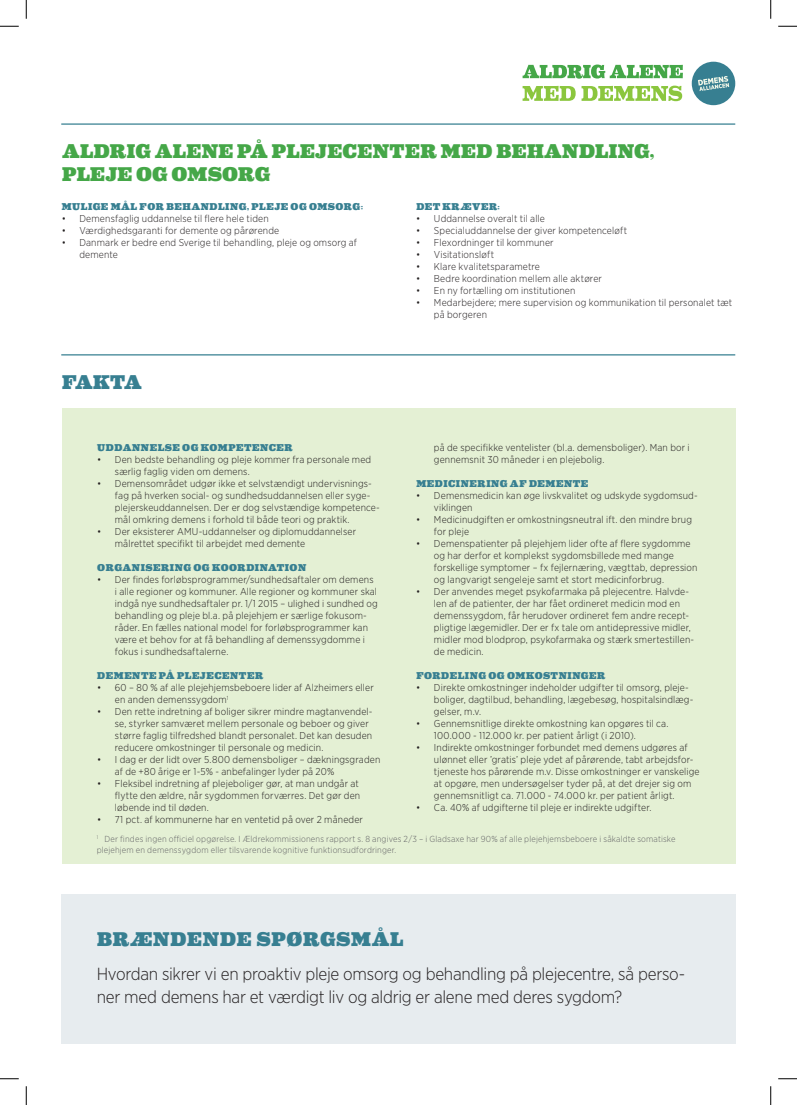
<style>
.page{position:relative;width:797px;height:1105px;background:#fff}
.page>*{position:absolute;margin:0;border:0;box-sizing:border-box;transform-origin:0 0}
.Overskrift_Tema{font:900 20px/22.5px "Eames Century Modern";letter-spacing:.015em;color:#45a748}
.Overskrift_Big{font:900 20px "Eames Century Modern";letter-spacing:.04em;color:#377f91}
.Overskrift{font:900 20px "Eames Century Modern";letter-spacing:-.02em;color:#377f91}
.Brød{font:300 17.5px/22.5px "Gotham Narrow";letter-spacing:-.015em;color:#231f20}
.t1{font:300 10px/12px "Gotham Narrow";letter-spacing:.015em;color:#231f20}
.Overskrift-2{font:900 10px "Eames Century Modern";letter-spacing:.055em;color:#377f91}
.Brød_note{font:300 8.75px/10.5px "Gotham Narrow";letter-spacing:.02em;color:#636366}
</style>
<div class="page">
<hr style="left:61px;top:354px;width:674px;height:1px;background:#377f91">
<svg style="left:522px;top:65px;width:161px;height:14px"></svg>
<svg style="left:522px;top:86px;width:53px;height:15px"></svg>
<svg style="left:581px;top:86px;width:101px;height:15px"></svg>
<div style="left:691px;top:62px;width:44px;height:43px;background:#377f91;border-radius:50%"></div>
<svg style="left:698px;top:76px;width:31px;height:15px"></svg>
<div style="left:62px;top:408px;width:673px;height:456px;background:#e4f0d4"></div>
<div style="left:61px;top:894px;width:674px;height:149px;background:#e7ecef"></div>
<hr style="left:61px;top:123px;width:674px;height:2px;background:#377f91">
<svg style="left:0;top:25px;width:19px;height:2px"></svg>
<svg style="left:778px;top:25px;width:19px;height:2px"></svg>
<svg style="left:0;top:1078px;width:19px;height:1px"></svg>
<svg style="left:778px;top:1078px;width:19px;height:1px"></svg>
<svg style="left:25px;top:0;width:2px;height:19px"></svg>
<svg style="left:25px;top:1086px;width:2px;height:19px"></svg>
<svg style="left:770px;top:0;width:1px;height:19px"></svg>
<svg style="left:770px;top:1086px;width:1px;height:19px"></svg>
<p class="Overskrift_Tema" style="left:62px;top:139px;width:594px">ALDRIG ALENE PÅ PLEJECENTER MED BEHANDLING,<br>PLEJE OG OMSORG</p>
<p class="Overskrift-2" style="left:416px;top:199px;width:85px">DET KRÆVER:</p>
<p class="t1" style="left:416px;top:213px;width:130px">• Uddannelse overalt til alle</p>
<p class="t1" style="left:416px;top:225px;width:212px">• Specialuddannelse der giver kompetenceløft</p>
<p class="t1" style="left:416px;top:237px;width:139px">• Flexordninger til kommuner</p>
<p class="t1" style="left:416px;top:249px;width:79px">• Visitationsløft</p>
<p class="t1" style="left:416px;top:261px;width:125px">• Klare kvalitetsparametre</p>
<p class="t1" style="left:416px;top:273px;width:187px">• Bedre koordination mellem alle aktører</p>
<p class="t1" style="left:416px;top:285px;width:161px">• En ny fortælling om institutionen</p>
<p class="t1" style="left:434px;top:297px;width:300px;text-indent:-18px">• Medarbejdere; mere supervision og kommunikation til personalet tæt på borgeren</p>
<p class="Overskrift-2" style="left:62px;top:199px;width:303px">MULIGE MÅL FOR BEHANDLING, PLEJE OG OMSORG:</p>
<p class="t1" style="left:62px;top:213px;width:208px">• Demensfaglig uddannelse til flere hele tiden</p>
<p class="t1" style="left:62px;top:225px;width:219px">• Værdighedsgaranti for demente og pårørende</p>
<p class="t1" style="left:79px;top:237px;width:279px;text-indent:-18px">• Danmark er bedre end Sverige til behandling, pleje og omsorg af demente</p>
<p class="Overskrift" style="left:62px;top:366px;width:81px">FAKTA</p>
<p class="Overskrift-2" style="left:97px;top:440px;width:197px">UDDANNELSE OG KOMPETENCER</p>
<p class="t1" style="left:115px;top:453px;width:258px;text-indent:-18px">• Den bedste behandling og pleje kommer fra personale med særlig faglig viden om demens.</p>
<p class="t1" style="left:115px;top:477px;width:266px;text-indent:-18px">• Demensområdet udgør ikke et selvstændigt undervisnings&shy;fag på hverken social- og sundhedsuddannelsen eller syge&shy;plejerskeuddannelsen. Der er dog selvstændige kompetence&shy;mål omkring demens i forhold til både teori og praktik.</p>
<p class="t1" style="left:115px;top:525px;width:243px;text-indent:-18px">• Der eksisterer AMU-uddannelser og diplomuddannelser målrettet specifikt til arbejdet med demente</p>
<p class="Overskrift-2" style="left:97px;top:560px;width:210px">ORGANISERING OG KOORDINATION</p>
<p class="t1" style="left:115px;top:573px;width:264px;text-indent:-18px">• Der findes forløbsprogrammer/sundhedsaftaler om demens i alle regioner og kommuner. Alle regioner og kommuner skal indgå nye sundhedsaftaler pr. 1/1 2015 – ulighed i sundhed og behandling og pleje bl.a. på plejehjem er særlige fokusom&shy;råder. En fælles national model for forløbsprogrammer kan være et behov for at få behandling af demenssygdomme i fokus i sundhedsaftalerne.</p>
<p class="Overskrift-2" style="left:97px;top:668px;width:167px">DEMENTE PÅ PLEJECENTER</p>
<p class="t1" style="left:115px;top:681px;width:260px;text-indent:-18px">• 60 – 80 % af alle plejehjemsbeboere lider af Alzheimers eller en anden demenssygdom<sup>1</sup></p>
<p class="t1" style="left:115px;top:705px;width:259px;text-indent:-18px">• Den rette indretning af boliger sikrer mindre magtanvendel&shy;se, styrker samværet mellem personale og beboer og giver større faglig tilfredshed blandt personalet. Det kan desuden reducere omkostninger til personale og medicin.</p>
<p class="t1" style="left:115px;top:753px;width:267px;text-indent:-18px">• I dag er der lidt over 5.800 demensboliger – dækningsgraden af de +80 årige er 1-5% - anbefalinger lyder på 20%</p>
<p class="t1" style="left:115px;top:777px;width:247px;text-align:justify;text-indent:-18px">• Fleksibel indretning af plejeboliger gør, at man undgår at flytte den ældre, når sygdommen forværres. Det gør den løbende ind til døden.</p>
<p class="t1" style="left:97px;top:813px;width:267px">• 71 pct. af kommunerne har en ventetid på over 2 måneder</p>
<p class="t1" style="left:434px;top:441px;width:257px">på de specifikke ventelister (bl.a. demensboliger). Man bor i gennemsnit 30 måneder i en plejebolig.</p>
<p class="Overskrift-2" style="left:416px;top:476px;width:173px">MEDICINERING AF DEMENTE</p>
<p class="t1" style="left:434px;top:489px;width:265px;text-indent:-18px">• Demensmedicin kan øge livskvalitet og udskyde sygdomsud&shy;viklingen</p>
<p class="t1" style="left:434px;top:513px;width:259px;text-indent:-18px">• Medicinudgiften er omkostningsneutral ift. den mindre brug for pleje</p>
<p class="t1" style="left:434px;top:537px;width:265px;text-indent:-18px">• Demenspatienter på plejehjem lider ofte af flere sygdomme og har derfor et komplekst sygdomsbillede med mange forskellige symptomer – fx fejlernæring, vægttab, depression og langvarigt sengeleje samt et stort medicinforbrug.</p>
<p class="t1" style="left:434px;top:585px;width:262px;text-indent:-18px">• Der anvendes meget psykofarmaka på plejecentre. Halvde&shy;len af de patienter, der har fået ordineret medicin mod en demenssygdom, får herudover ordineret fem andre recept&shy;pligtige lægemidler. Der er fx tale om antidepressive midler, midler mod blodprop, psykofarmaka og stærk smertestillen&shy;de medicin.</p>
<p class="Overskrift-2" style="left:416px;top:668px;width:190px">FORDELING OG OMKOSTNINGER</p>
<p class="t1" style="left:434px;top:681px;width:261px;text-indent:-18px">• Direkte omkostninger indeholder udgifter til omsorg, pleje&shy;boliger, dagtilbud, behandling, lægebesøg, hospitalsindlæg&shy;gelser, m.v.</p>
<p class="t1" style="left:434px;top:717px;width:236px;text-indent:-18px">• Gennemsnitlige direkte omkostning kan opgøres til ca.<br>100.000 - 112.000 kr. per patient årligt (i 2010).</p>
<p class="t1" style="left:434px;top:741px;width:267px;text-indent:-18px">• Indirekte omkostninger forbundet med demens udgøres af ulønnet eller ’gratis’ pleje ydet af pårørende, tabt arbejdsfor&shy;tjeneste hos pårørende m.v. Disse omkostninger er vanskelige at opgøre, men undersøgelser tyder på, at det drejer sig om gennemsnitligt ca. 71.000 - 74.000 kr. per patient årligt.</p>
<p class="t1" style="left:416px;top:801px;width:237px">• Ca. 40% af udgifterne til pleje er indirekte udgifter.</p>
<p class="Brød_note" style="left:97px;top:834px;width:580px"><sup>1</sup> Der findes ingen officiel opgørelse. I Ældrekommissionens rapport s. 8 angives 2/3 – i Gladsaxe har 90% af alle plejehjemsbeboere i såkaldte somatiske plejehjem en demenssygdom eller tilsvarende kognitive funktionsudfordringer.</p>
<p class="Overskrift_Big" style="left:97px;top:923px;width:308px">BRÆNDENDE SPØRGSMÅL</p>
<p class="Brød" style="left:97px;top:962px;width:590px">Hvordan sikrer vi en proaktiv pleje omsorg og behandling på plejecentre, så perso&shy;ner med demens har et værdigt liv og aldrig er alene med deres sygdom?</p>
</div>
